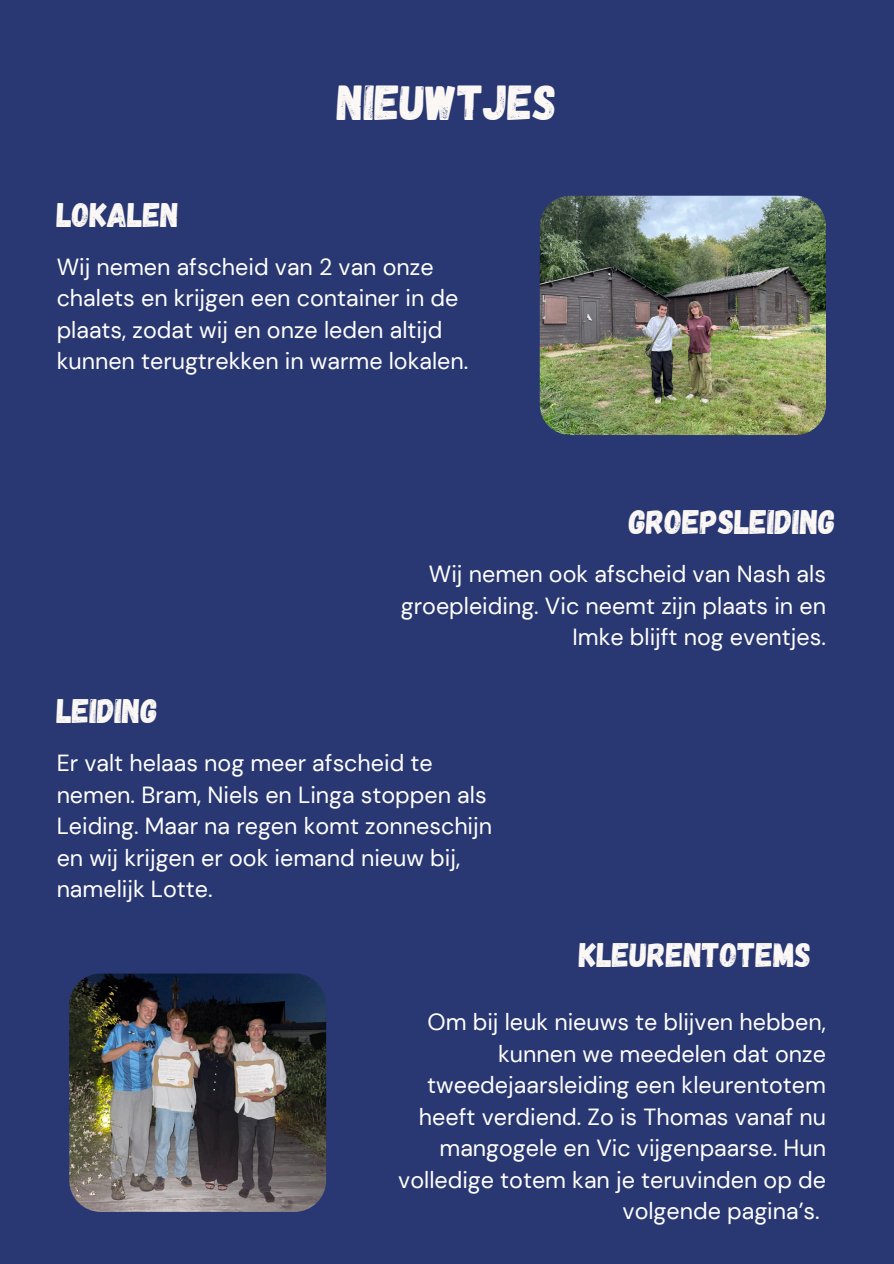
<style>
.page{position:relative;width:894px;height:1264px;background:#fff}
.page>*{position:absolute;margin:0;border:0;box-sizing:border-box;transform-origin:0 0}
.t1{font:49.05px "Gagalin";color:#faf7f5}
.t2{font:34.05px "Gagalin";color:#faf7f5}
.t3{font:23.25px/31.5px "DM Sans";color:#fff}
</style>
<div class="page">
<div style="left:0;top:0;width:893px;height:1263px;background:#293772"></div>
<img style="left:69px;top:973px;width:257px;height:238px">
<img style="left:539px;top:196px;width:286px;height:239px">
<h2 class="t2" style="left:57px;top:192px;width:124px">LOKALEN</h2>
<h1 class="t1" style="left:337px;top:71px;width:221px">NIEUWTJES</h1>
<p class="t3" style="left:57px;top:251px;width:413px">Wij nemen afscheid van 2 van onze chalets en krijgen een container in de plaats, zodat wij en onze leden altijd kunnen terugtrekken in warme lokalen.</p>
<h2 class="t2" style="left:629px;top:499px;width:208px">GROEPSLEIDING</h2>
<h2 class="t2" style="left:57px;top:688px;width:103px">LEIDING</h2>
<p class="t3" style="left:401px;top:558px;width:426px;text-align:right">Wij nemen ook afscheid van Nash als groepleiding. Vic neemt zijn plaats in en<br>Imke blijft nog eventjes.</p>
<p class="t3" style="left:57px;top:747px;width:437px">Er valt helaas nog meer afscheid te nemen. Bram, Niels en Linga stoppen als Leiding. Maar na regen komt zonneschijn en wij krijgen er ook iemand nieuw bij, namelijk Lotte.</p>
<h2 class="t2" style="left:579px;top:932px;width:233px">KLEURENTOTEMS</h2>
<p class="t3" style="left:398px;top:1006px;width:429px;text-align:right">Om bij leuk nieuws te blijven hebben, kunnen we meedelen dat onze tweedejaarsleiding een kleurentotem heeft verdiend. Zo is Thomas vanaf nu mangogele en Vic vijgenpaarse. Hun volledige totem kan je teruvinden op de volgende pagina’s.</p>
</div>
